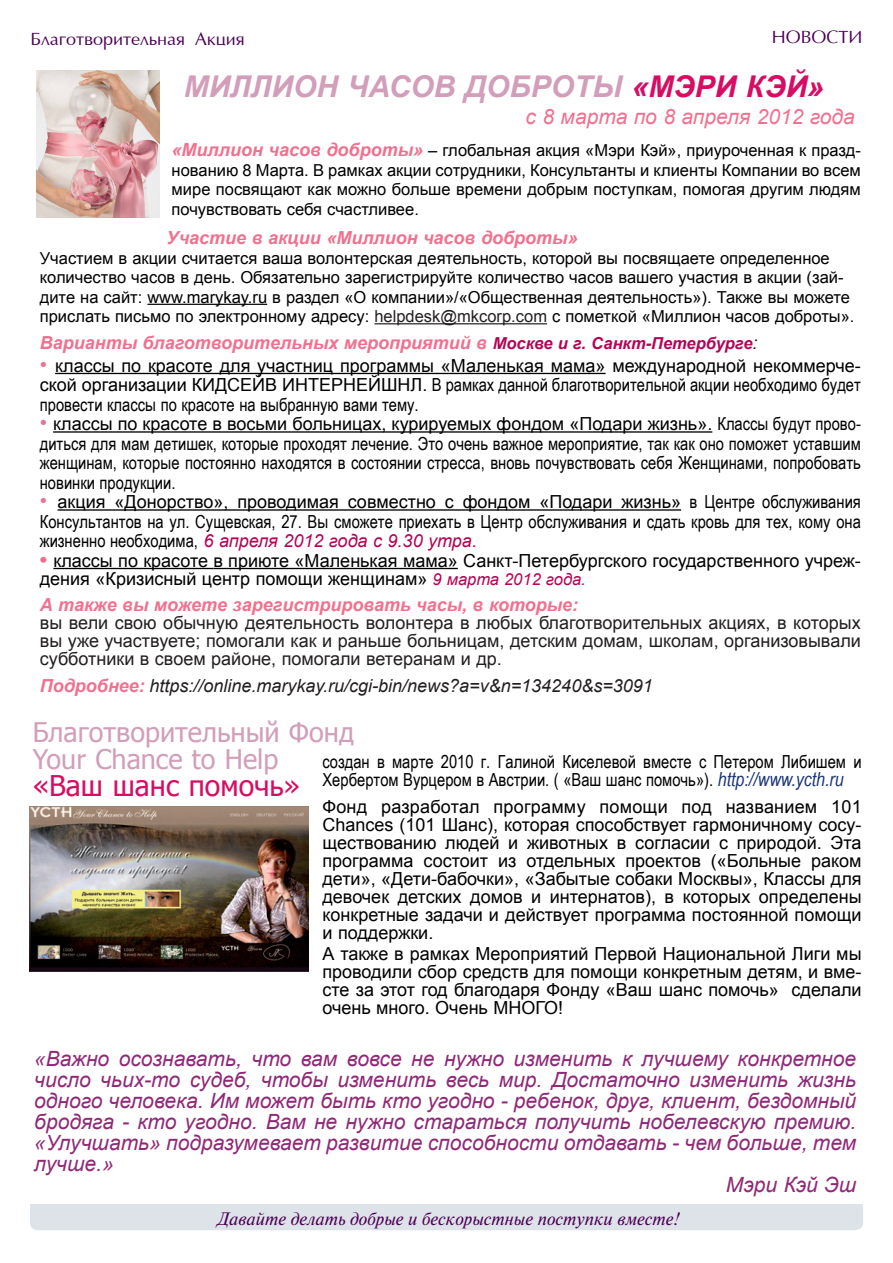
<style>
.page{position:relative;width:893px;height:1263px;background:#fff}
.page>*{position:absolute;margin:0;border:0;box-sizing:border-box;transform-origin:0 0}
.osnova{font:italic 700 30px "Arial";color:#d29eb9}
.osnova-2{font:28.5px "Tahoma";color:#d70d64}
.osnova-3{font:27px/27px "Tahoma";color:#d29eb9}
.osnova-4{font:italic 21px/21px "Arial";color:#8f2977;text-align:justify}
.osnova-5{font:italic 21px "Arial";color:#f1708f}
.osnova-6{font:18px/18px "Arial";color:#000;text-align:justify}
.osnova-7{font:18px/19.5px "Arial Narrow";color:#000;text-align:justify}
.osnova-8{font:18px/18px "Arial";color:#231f20;text-align:justify}
.osnova-9{font:italic 700 18px "Arial";color:#f1708f}
.osnova-10{font:italic 18px "Arial";color:#231f20}
.osnova-11{font:italic 18px "Newton C";color:#4c0055}
.osnova-12{font:18px "AG Opt Cyrillic Normal";color:#4c0055}
.osnova-13{font:16.5px/19.5px "Arial";color:#000}
.s1{color:#d70d64}
.s2{font-weight:700;font-style:italic;font-size:18px;color:#f1708f}
.s3{color:#231f20}
.s4{font-size:16.5px;color:#b60355}
.s5{font-weight:400;color:#231f20}
.s6{font-size:21px;color:#f1708f}
.s7{font-family:"Arial Narrow"}
.s8{font-family:"Arial";font-size:21px;color:#f1708f}
.s9{font-family:"Arial"}
.s10{font-family:"Arial";font-style:italic;color:#b60355}
.s11{font-weight:700;font-size:21px;color:#f1708f}
.s12{font-style:italic;font-size:16.5px;color:#b60355}
.s13{font-weight:700;color:#f1708f}
.s14{font-style:italic;font-size:19.5px;color:#193578}
</style>
<div class="page">
<div style="left:30px;top:1204px;width:833px;height:26px;background:#dde3e8"></div>
<img style="left:37px;top:70px;width:122px;height:147px">
<hr style="left:147px;top:304px;width:120px;height:1px;background:#000">
<hr style="left:374px;top:323px;width:173px;height:1px;background:#231f20">
<hr style="left:55px;top:373px;width:551px;height:1px;background:#000">
<hr style="left:53px;top:431px;width:659px;height:2px;background:#000">
<hr style="left:58px;top:509px;width:623px;height:2px;background:#000">
<hr style="left:53px;top:568px;width:160px;height:1px;background:#000">
<hr style="left:213px;top:568px;width:245px;height:1px;background:#000">
<img style="left:30px;top:806px;width:279px;height:165px">
<p class="osnova-12" style="left:31px;top:30px;width:216px">Благотворительная Акция</p>
<p class="osnova-12" style="left:772px;top:28px;width:92px">НОВОСТИ</p>
<p class="osnova" style="left:184px;top:66px;width:642px">МИЛЛИОН ЧАСОВ ДОБРОТЫ <span class="s1">«МЭРИ КЭЙ»</span></p>
<p class="osnova-5" style="left:526px;top:103px;width:331px">с 8 марта по 8 апреля 2012 года</p>
<p class="osnova-13" style="left:172px;top:141px;width:691px;text-align:justify"><span class="s2">«Миллион часов доброты»</span> – глобальная акция «Мэри Кэй», приуроченная к празд&shy;нованию 8 Марта. В рамках акции сотрудники, Консультанты и клиенты Компании во всем мире посвящают как можно больше времени добрым поступкам, помогая другим людям почувствовать себя счастливее.</p>
<p class="osnova-9" style="left:166px;top:226px;width:413px">Участие в акции «Миллион часов доброты»</p>
<p class="osnova-13" style="left:40px;top:248px;width:816px">Участием в акции считается ваша волонтерская деятельность, которой вы посвящаете определенное количество часов в день. Обязательно зарегистрируйте количество часов вашего участия в акции (зай&shy;дите на сайт: www.marykay.ru в раздел «О компании»/«Общественная деятельность»). Также вы можете прислать письмо по электронному адресу: <span class="s3">helpdesk@mkcorp.com</span> с пометкой «Миллион часов доброты».</p>
<p class="osnova-9" style="left:40px;top:331px;width:719px">Варианты благотворительных мероприятий в <span class="s4">Москве и г. Санкт-Петербурге</span><span class="s5">:</span></p>
<p class="osnova-6" style="left:40px;top:356px;width:823px;line-height:19.5px"><span class="s6">•</span> классы по красоте для участниц программы «Маленькая мама» международной некоммерче&shy;ской организации КИДСЕЙВ ИНТЕРНЕЙШНЛ. <span class="s7">В рамках данной благотворительной акции необходимо будет провести классы по красоте на выбранную вами тему.</span></p>
<p class="osnova-7" style="left:40px;top:413px;width:823px"><span class="s8">•</span> <span class="s9">классы по красоте в восьми больницах, курируемых фондом «Подари жизнь».</span> Классы будут прово&shy;диться для мам детишек, которые проходят лечение. Это очень важное мероприятие, так как оно поможет уставшим женщинам, которые постоянно находятся в состоянии стресса, вновь почувствовать себя Женщинами, попробовать новинки продукции.</p>
<p class="osnova-7" style="left:40px;top:491px;width:823px"><span class="s8">•</span> <span class="s9">акция «Донорство», проводимая совместно с фондом «Подари жизнь»</span> в Центре обслуживания Консультантов на ул. Сущевская, 27. Вы сможете приехать в Центр обслуживания и сдать кровь для тех, кому она жизненно необходима, <span class="s10">6 апреля 2012 года с 9.30 утра.</span></p>
<p class="osnova-6" style="left:40px;top:551px;width:823px"><span class="s11">•</span> классы по красоте в приюте «Маленькая мама» Санкт-Петербургского государственного учреж&shy;дения «Кризисный центр помощи женщинам» <span class="s12">9 марта 2012 года.</span></p>
<p class="osnova-9" style="left:40px;top:593px;width:540px">А также вы можете зарегистрировать часы, в которые:</p>
<p class="osnova-8" style="left:40px;top:614px;width:823px">вы вели свою обычную деятельность волонтера в любых благотворительных акциях, в которых вы уже участвуете; помогали как и раньше больницам, детским домам, школам, организовывали субботники в своем районе, помогали ветеранам и др.</p>
<p class="osnova-10" style="left:40px;top:674px;width:615px"><span class="s13">Подробнее:</span> https://online.marykay.ru/cgi-bin/news?a=v&amp;n=134240&amp;s=3091</p>
<p class="osnova-3" style="left:33px;top:717px;width:323px">Благотворительный Фонд<br>Your Chance to Help</p>
<p class="osnova-2" style="left:33px;top:766px;width:269px">«Ваш шанс помочь»</p>
<p class="osnova-7" style="left:322px;top:752px;width:541px;line-height:18px">создан в марте 2010 г. Галиной Киселевой вместе с Петером Либишем и<br>Хербертом Вурцером в Австрии. ( «Ваш шанс помочь»). <span class="s14">http://www.ycth.ru</span></p>
<p class="osnova-6" style="left:322px;top:798px;width:541px">Фонд разработал программу помощи под названием 101<br>Chances (101 Шанс), которая способствует гармоничному сосу&shy;ществованию людей и животных в согласии с природой. Эта программа состоит из отдельных проектов («Больные раком дети», «Дети-бабочки», «Забытые собаки Москвы», Классы для девочек детских домов и интернатов), в которых определены конкретные задачи и действует программа постоянной помощи и поддержки.</p>
<p class="osnova-6" style="left:322px;top:945px;width:541px">А также в рамках Мероприятий Первой Национальной Лиги мы проводили сбор средств для помощи конкретным детям, и вме&shy;сте за этот год благодаря Фонду «Ваш шанс помочь» сделали очень много. Очень МНОГО!</p>
<p class="osnova-4" style="left:34px;top:1049px;width:823px">«Важно осознавать, что вам вовсе не нужно изменить к лучшему конкретное число чьих-то судеб, чтобы изменить весь мир. Достаточно изменить жизнь одного человека. Им может быть кто угодно - ребенок, друг, клиент, бездомный бродяга - кто угодно. Вам не нужно стараться получить нобелевскую премию. «Улучшать» подразумевает развитие способности отдавать - чем больше, тем лучше.»</p>
<p class="osnova-4" style="left:726px;top:1175px;width:132px">Мэри Кэй Эш</p>
<p class="osnova-11" style="left:217px;top:1209px;width:462px">Давайте делать добрые и бескорыстные поступки вместе!</p>
</div>
